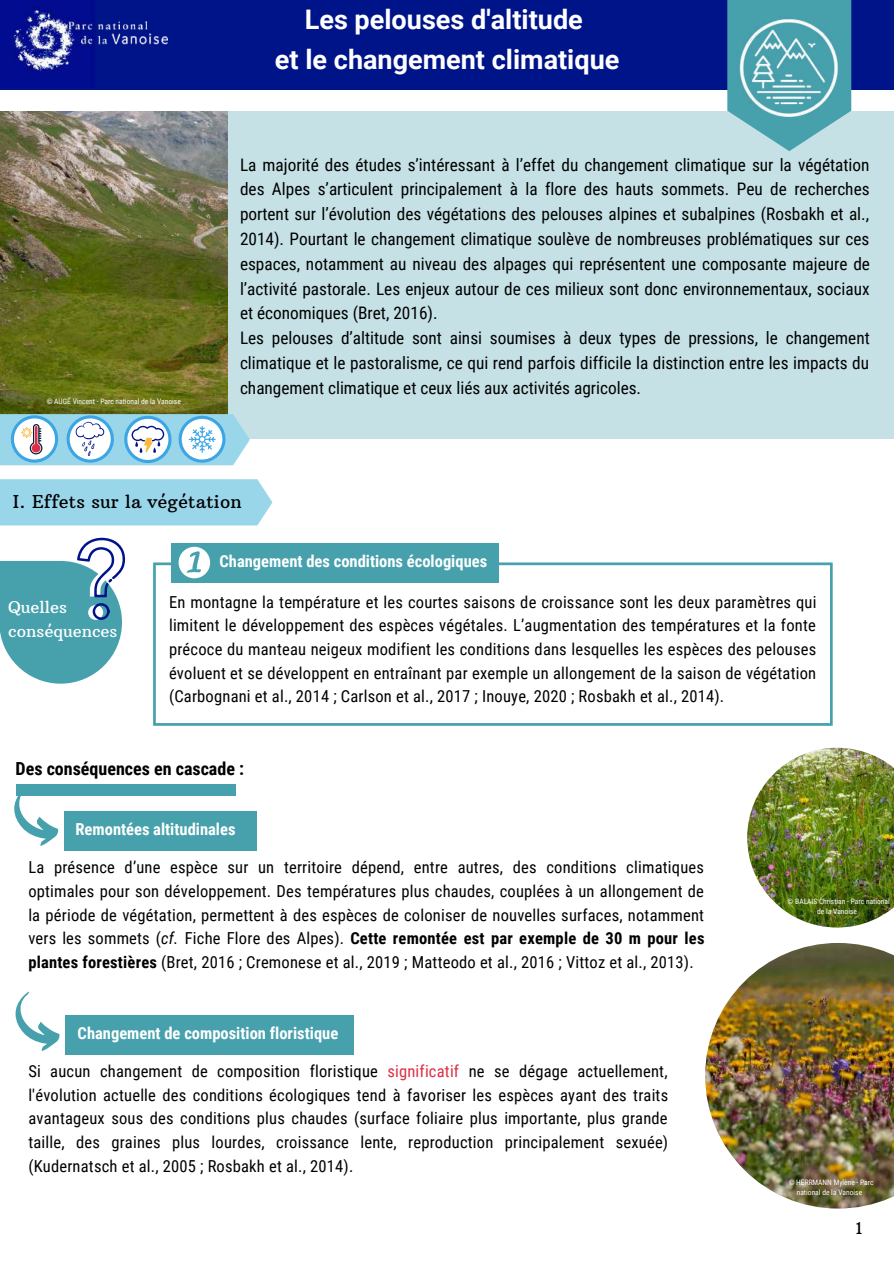
<style>
.page{position:relative;width:894px;height:1264px;background:#fff}
.page>*{position:absolute;margin:0;border:0;box-sizing:border-box;transform-origin:0 0}
.t1{font:700 27px/40.3px "Roboto";color:#fff;text-align:center}
.t2{font:700 18px "Roboto Condensed";color:#000}
.t3{font:18px "Arbutus Slab";letter-spacing:.01em;color:#000}
.t4{font:17.25px/24.8px "Roboto Condensed";color:#000}
.t5{font:16.5px/23.7px "Roboto Condensed";letter-spacing:.01em;color:#000;text-align:justify}
.t6{font:700 16.5px "Roboto Condensed";color:#fff}
.t7{font:16.5px/23.7px "Arbutus Slab";color:#fff}
.t8{font:16.5px "Arbutus Slab";color:#000}
.t9{font:7.5px/10.1px "Roboto Condensed";color:#fff;text-align:center}
.s1{font-style:italic}
.s2{font-weight:700}
.s3{color:#dd2e44}
</style>
<div class="page">
<div style="left:0;top:479px;width:272px;height:46px;background:#99d6ea"></div>
<div style="left:0;top:111px;width:893px;height:328px;background:#c5e1e5"></div>
<div style="left:0;top:0;width:893px;height:90px;background:#001489"></div>
<img style="left:0;top:111px;width:227px;height:303px">
<img style="left:11px;top:0;width:157px;height:88px">
<svg style="left:153px;top:562px;width:679px;height:163px"></svg>
<svg style="left:0;top:537px;width:125px;height:146px"></svg>
<svg style="left:727px;top:0;width:124px;height:151px"></svg>
<img style="left:730px;top:8px;width:117px;height:118px">
<svg style="left:14px;top:796px;width:44px;height:50px"></svg>
<div style="left:16px;top:784px;width:219px;height:12px;background:#47a1ad"></div>
<svg style="left:0;top:414px;width:250px;height:51px"></svg>
<svg style="left:16px;top:991px;width:43px;height:60px"></svg>
<img style="left:705px;top:943px;width:188px;height:265px">
<img style="left:747px;top:747px;width:146px;height:180px">
<div style="left:172px;top:543px;width:327px;height:39px;background:#47a1ad"></div>
<svg style="left:178px;top:547px;width:32px;height:31px"></svg>
<div style="left:64px;top:811px;width:192px;height:39px;background:#47a1ad"></div>
<div style="left:65px;top:1015px;width:288px;height:39px;background:#47a1ad"></div>
<p class="t9" style="left:47px;top:397px;width:136px">© AUGÉ Vincent - Parc national de la Vanoise</p>
<h1 class="t1" style="left:275px;top:-1px;width:346px">Les pelouses d'altitude<br>et le changement climatique</h1>
<p class="t4" style="left:240px;top:152px;width:631px">La majorité des études s’intéressant à l’effet du changement climatique sur la végétation des Alpes s’articulent principalement à la flore des hauts sommets. Peu de recherches portent sur l’évolution des végétations des pelouses alpines et subalpines (Rosbakh et al., 2014). Pourtant le changement climatique soulève de nombreuses problématiques sur ces espaces, notamment au niveau des alpages qui représentent une composante majeure de l’activité pastorale. Les enjeux autour de ces milieux sont donc environnementaux, sociaux et économiques (Bret, 2016).<br>Les pelouses d’altitude sont ainsi soumises à deux types de pressions, le changement climatique et le pastoralisme, ce qui rend parfois difficile la distinction entre les impacts du changement climatique et ceux liés aux activités agricoles.</p>
<p class="t3" style="left:13px;top:490px;width:230px">I. Effets sur la végétation</p>
<p class="t7" style="left:8px;top:595px;width:111px">Quelles conséquences</p>
<p class="t6" style="left:219px;top:551px;width:269px">Changement des conditions écologiques</p>
<p class="t5" style="left:169px;top:590px;width:649px">En montagne la température et les courtes saisons de croissance sont les deux paramètres qui limitent le développement des espèces végétales. L’augmentation des températures et la fonte précoce du manteau neigeux modifient les conditions dans lesquelles les espèces des pelouses évoluent et se développent en entraînant par exemple un allongement de la saison de végétation (Carbognani et al., 2014 ; Carlson et al., 2017 ; Inouye, 2020 ; Rosbakh et al., 2014).</p>
<p class="t2" style="left:16px;top:758px;width:230px">Des conséquences en cascade :</p>
<p class="t6" style="left:75px;top:820px;width:161px">Remontées altitudinales</p>
<p class="t5" style="left:28px;top:855px;width:677px">La présence d’une espèce sur un territoire dépend, entre autres, des conditions climatiques optimales pour son développement. Des températures plus chaudes, couplées à un allongement de la période de végétation, permettent à des espèces de coloniser de nouvelles surfaces, notamment vers les sommets (<span class="s1">cf.</span> Fiche Flore des Alpes). <span class="s2">Cette remontée est par exemple de 30 m pour les plantes forestières</span> (Bret, 2016 ; Cremonese et al., 2019 ; Matteodo et al., 2016 ; Vittoz et al., 2013).</p>
<p class="t6" style="left:78px;top:1024px;width:262px">Changement de composition floristique</p>
<p class="t5" style="left:28px;top:1059px;width:641px">Si aucun changement de composition floristique <span class="s3">significatif</span> ne se dégage actuellement, l'évolution actuelle des conditions écologiques tend à favoriser les espèces ayant des traits avantageux sous des conditions plus chaudes (surface foliaire plus importante, plus grande taille, des graines plus lourdes, croissance lente, reproduction principalement sexuée) (Kudernatsch et al., 2005 ; Rosbakh et al., 2014).</p>
<p class="t9" style="left:787px;top:896px;width:104px">© BALAIS Christian - Parc national de la Vanoise</p>
<p class="t9" style="left:788px;top:1177px;width:86px">© HERRMANN Mylène - Parc national de la Vanoise</p>
<p class="t8" style="left:855px;top:1218px;width:8px">1</p>
</div>
